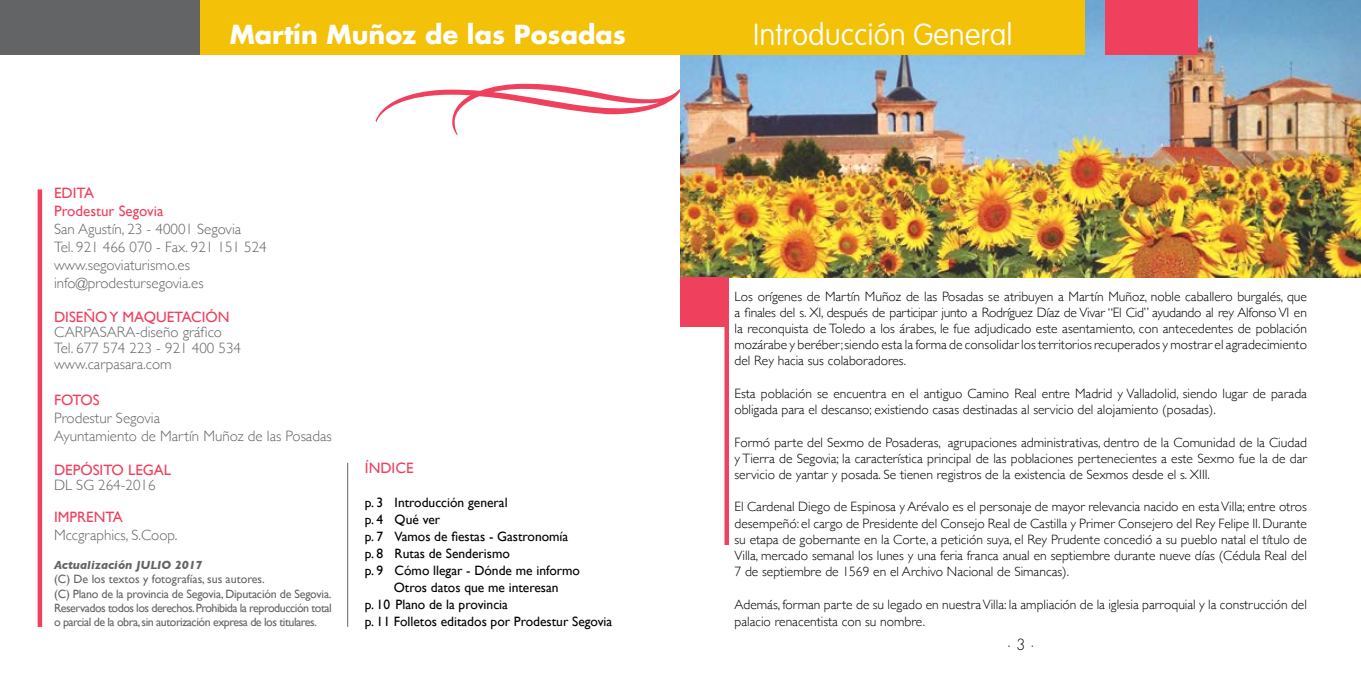
<style>
.page{position:relative;width:1361px;height:681px;background:#fff}
.page>*{position:absolute;margin:0;border:0;box-sizing:border-box;transform-origin:0 0}
.t1{font:100 30px "VAG Rounded";color:#fff}
.t2{font:700 25.5px "Futura";color:#fff}
.t3{font:300 15px/18px "Gill Sans";color:#636466}
.t4{font:15px/18px "Gill Sans";color:#ef405e}
.t5{font:300 15px "Futura";color:#000}
.t6{font:300 13.5px/16.2px "Gill Sans";color:#000;text-align:justify}
.t7{font:13.5px "Gill Sans";color:#000}
.t8{font:12px/14.4px "Gill Sans";letter-spacing:-.04em;color:#636466}
.t9{font:italic 700 12px "Gill Sans";color:#636466}
</style>
<div class="page">
<hr style="left:38px;top:189px;width:4px;height:437px;background:#ef405e">
<svg style="left:375px;top:83px;width:305px;height:52px"></svg>
<div style="left:0;top:0;width:680px;height:54px;background:#636466"></div>
<div style="left:200px;top:0;width:480px;height:54px;background:#f3c108"></div>
<img style="left:681px;top:0;width:680px;height:277px">
<div style="left:680px;top:0;width:405px;height:54px;background:#f3c108"></div>
<div style="left:680px;top:277px;width:49px;height:50px;background:#ef405e"></div>
<div style="left:724px;top:326px;width:5px;height:218px;background:#ef405e"></div>
<hr style="left:347px;top:462px;width:1px;height:164px;background:#636466">
<div style="left:1105px;top:0;width:92px;height:54px;background:#ef405e"></div>
<h2 class="t2" style="left:230px;top:17px;width:398px">Martín Muñoz de las Posadas</h2>
<p class="t4" style="left:54px;top:183px;width:111px">EDITA<br>Prodestur Segovia</p>
<p class="t3" style="left:54px;top:219px;width:214px">San Agustín, 23 - 40001 Segovia<br>Tel. 921 466 070 - Fax. 921 151 524 www.segoviaturismo.es info@prodestursegovia.es</p>
<p class="t4" style="left:54px;top:307px;width:177px">DISEÑO Y MAQUETACIÓN</p>
<p class="t3" style="left:54px;top:323px;width:188px;line-height:15.8px">CARPASARA-diseño gráfico<br>Tel. 677 574 223 - 921 400 534 www.carpasara.com</p>
<p class="t4" style="left:54px;top:390px;width:47px">FOTOS</p>
<p class="t3" style="left:54px;top:408px;width:279px">Prodestur Segovia<br>Ayuntamiento de Martín Muñoz de las Posadas</p>
<p class="t4" style="left:54px;top:460px;width:119px">DEPÓSITO LEGAL</p>
<p class="t3" style="left:54px;top:475px;width:103px">DL SG 264-2016</p>
<p class="t4" style="left:54px;top:507px;width:70px">IMPRENTA</p>
<p class="t3" style="left:54px;top:525px;width:125px">Mccgraphics, S.Coop.</p>
<p class="t9" style="left:54px;top:557px;width:150px">Actualización JULIO 2017</p>
<p class="t8" style="left:54px;top:571px;width:279px">(C) De los textos y fotografías, sus autores.<br>(C) Plano de la provincia de Segovia, Diputación de Segovia.<br>Reservados todos los derechos. Prohibida la reproducción total o parcial de la obra, sin autorización expresa de los titulares.</p>
<p class="t4" style="left:365px;top:459px;width:50px">ÍNDICE</p>
<p class="t7" style="left:365px;top:494px;width:144px">p. 3 Introducción general</p>
<p class="t7" style="left:365px;top:511px;width:77px">p. 4 Qué ver</p>
<p class="t7" style="left:365px;top:528px;width:205px">p. 7 Vamos de fiestas - Gastronomía</p>
<p class="t7" style="left:365px;top:545px;width:147px">p. 8 Rutas de Senderismo</p>
<p class="t7" style="left:365px;top:562px;width:217px">p. 9 Cómo llegar - Dónde me informo</p>
<p class="t7" style="left:394px;top:579px;width:166px">Otros datos que me interesan</p>
<p class="t7" style="left:365px;top:596px;width:145px">p. 10 Plano de la provincia</p>
<p class="t7" style="left:365px;top:613px;width:249px">p. 11 Folletos editados por Prodestur Segovia</p>
<h1 class="t1" style="left:753px;top:17px;width:261px">Introducción General</h1>
<p class="t6" style="left:734px;top:287px;width:574px">Los orígenes de Martín Muñoz de las Posadas se atribuyen a Martín Muñoz, noble caballero burgalés, que a finales del s. XI, después de participar junto a Rodríguez Díaz de Vivar “El Cid” ayudando al rey Alfonso VI en la reconquista de Toledo a los árabes, le fue adjudicado este asentamiento, con antecedentes de población mozárabe y beréber; siendo esta la forma de consolidar los territorios recuperados y mostrar el agradecimiento del Rey hacia sus colaboradores.</p>
<p class="t6" style="left:734px;top:384px;width:574px">Esta población se encuentra en el antiguo Camino Real entre Madrid y Valladolid, siendo lugar de parada obligada para el descanso; existiendo casas destinadas al servicio del alojamiento (posadas).</p>
<p class="t6" style="left:734px;top:433px;width:574px">Formó parte del Sexmo de Posaderas, agrupaciones administrativas, dentro de la Comunidad de la Ciudad y Tierra de Segovia; la característica principal de las poblaciones pertenecientes a este Sexmo fue la de dar servicio de yantar y posada. Se tienen registros de la existencia de Sexmos desde el s. XIII.</p>
<p class="t6" style="left:734px;top:498px;width:574px">El Cardenal Diego de Espinosa y Arévalo es el personaje de mayor relevancia nacido en esta Villa; entre otros desempeñó: el cargo de Presidente del Consejo Real de Castilla y Primer Consejero del Rey Felipe II. Durante su etapa de gobernante en la Corte, a petición suya, el Rey Prudente concedió a su pueblo natal el título de Villa, mercado semanal los lunes y una feria franca anual en septiembre durante nueve días (Cédula Real del 7 de septiembre de 1569 en el Archivo Nacional de Simancas).</p>
<p class="t6" style="left:734px;top:594px;width:574px;line-height:17.7px">Además, forman parte de su legado en nuestra Villa: la ampliación de la iglesia parroquial y la construcción del palacio renacentista con su nombre.</p>
<p class="t5" style="left:1007px;top:634px;width:29px">· 3 ·</p>
</div>
